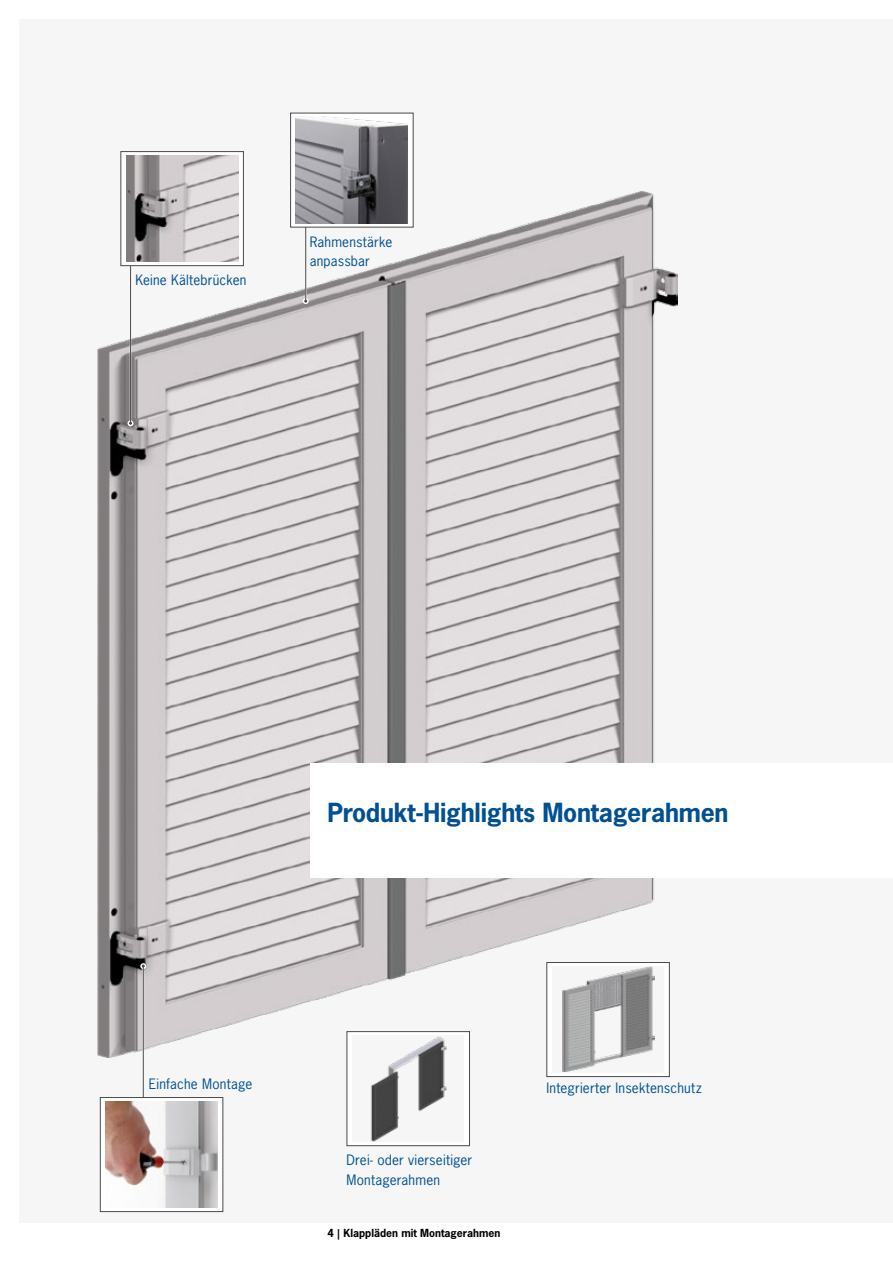
<style>
.page{position:relative;width:893px;height:1263px;background:#fff}
.page>*{position:absolute;margin:0;border:0;box-sizing:border-box;transform-origin:0 0}
.t1{font:700 24.75px "News Gothic";letter-spacing:-.01em;color:#005092}
.t2{font:13.5px/19.2px "News Gothic";letter-spacing:.015em;color:#005092}
.t3{font:700 10.5px "News Gothic";color:#000}
</style>
<div class="page">
<div style="left:19px;top:19px;width:874px;height:1203px;background:#f6f6f6"></div>
<img style="left:98px;top:191px;width:580px;height:867px">
<div style="left:120px;top:151px;width:124px;height:115px;background:#fff;border:1px solid #4a4a49"></div>
<hr style="left:143px;top:966px;width:1px;height:131px;background:#4a4a49">
<svg style="left:140px;top:963px;width:6px;height:6px"></svg>
<div style="left:546px;top:962px;width:124px;height:115px;background:#fff;border:1px solid #4a4a49"></div>
<div style="left:552px;top:966px;width:112px;height:107px;background:#f6f6f6"></div>
<img style="left:562px;top:966px;width:92px;height:105px">
<div style="left:100px;top:1097px;width:123px;height:115px;background:#fff;border:1px solid #4a4a49"></div>
<img style="left:106px;top:1102px;width:112px;height:106px">
<div style="left:310px;top:763px;width:583px;height:115px;background:#fff"></div>
<svg style="left:290px;top:113px;width:124px;height:114px;fill:#fff"></svg>
<img style="left:296px;top:117px;width:112px;height:106px">
<hr style="left:130px;top:266px;width:1px;height:157px;background:#4a4a49">
<svg style="left:128px;top:420px;width:6px;height:6px"></svg>
<hr style="left:305px;top:227px;width:1px;height:74px;background:#4a4a49">
<svg style="left:303px;top:277px;width:6px;height:27px"></svg>
<img style="left:126px;top:155px;width:112px;height:107px">
<div style="left:347px;top:1031px;width:123px;height:115px;background:#f6f6f6;border:1px solid #4a4a49"></div>
<img style="left:370px;top:1036px;width:77px;height:106px">
<p class="t2" style="left:135px;top:270px;width:113px">Keine Kältebrücken</p>
<p class="t2" style="left:310px;top:232px;width:84px">Rahmenstärke anpassbar</p>
<h1 class="t1" style="left:327px;top:796px;width:403px">Produkt-Highlights Montagerahmen</h1>
<p class="t2" style="left:149px;top:1074px;width:105px">Einfache Montage</p>
<p class="t2" style="left:347px;top:1150px;width:127px">Drei- oder vierseitiger<br>Montagerahmen</p>
<p class="t3" style="left:327px;top:1226px;width:175px">4 | Klappläden mit Montagerahmen</p>
<p class="t2" style="left:546px;top:1078px;width:157px">Integrierter Insektenschutz</p>
</div>
